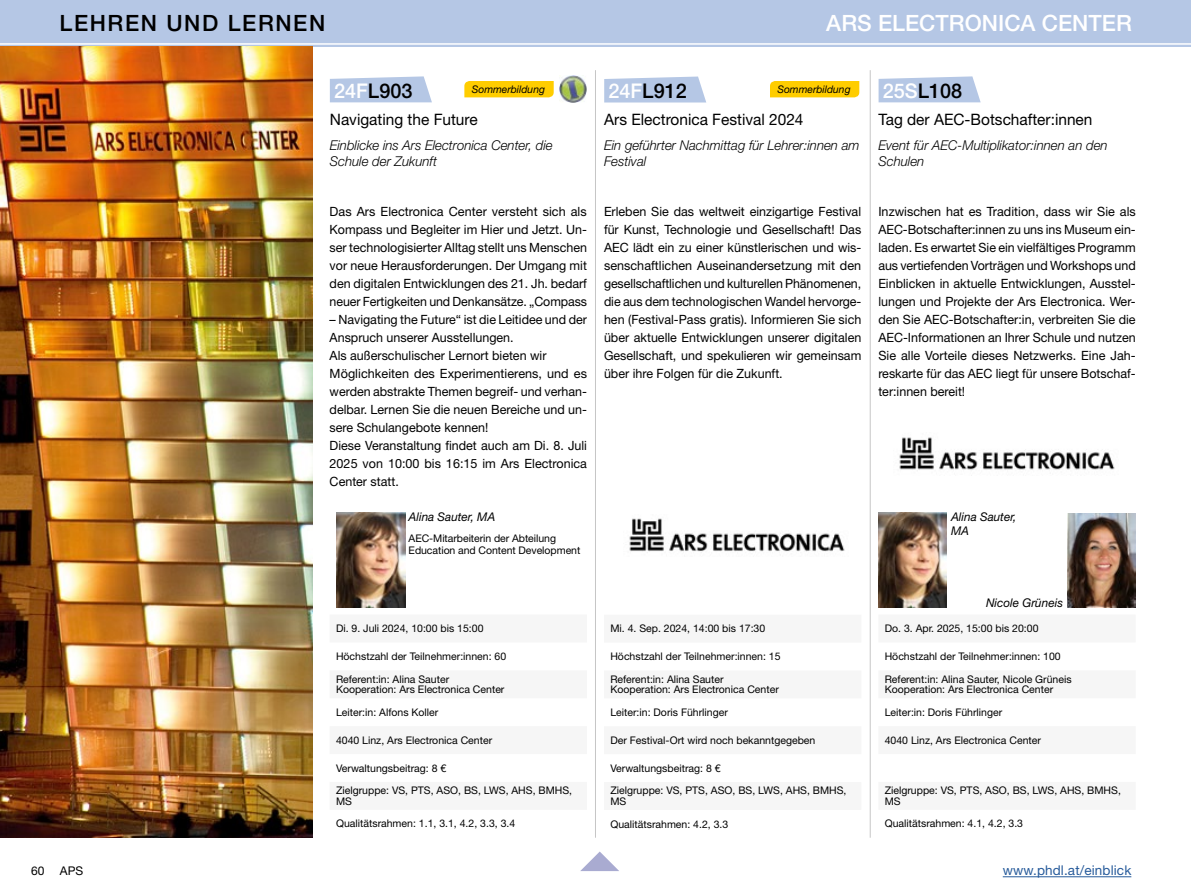
<style>
.page{position:relative;width:1191px;height:893px;background:#fff}
.page>*{position:absolute;margin:0;border:0;box-sizing:border-box;transform-origin:0 0}
.t1{font:500 22.5px "Helvetica Neue LT Std";color:#fff}
.t2{font:500 22.5px "Helvetica Neue LT Std";letter-spacing:.07em;color:#000}
.t3{font:500 20.25px "Helvetica Neue LT Std";color:#000}
.t4{font:15.75px "Helvetica Neue LT Std";color:#000}
.t5{font:italic 300 13.5px/16.5px "Helvetica Neue LT Std";color:#000}
.t6{font:13.5px "Helvetica Neue LT Std";letter-spacing:.01em;color:#275b9b}
.t7{font:12.75px/18px "Helvetica Neue LT Std";color:#000;text-align:justify}
.t8{font:italic 12px/13.5px "Helvetica Neue LT Std";color:#000}
.t9{font:12px "Helvetica Neue LT Std";color:#000}
.t10{font:10.5px/22.6px "Helvetica Neue LT Std";color:#000}
.t11{font:italic 10.5px "Helvetica Neue LT Std";color:#000}
.s1{color:#fff}
</style>
<div class="page">
<div style="left:0;top:0;width:1191px;height:47px;background:#b5c7e5"></div>
<hr style="left:0;top:43px;width:1191px;height:2px;background:#fff">
<img style="left:0;top:47px;width:313px;height:791px">
<svg style="left:330px;top:76px;width:102px;height:26px;background:#bccce7"></svg>
<img style="left:337px;top:513px;width:68px;height:94px">
<img style="left:559px;top:75px;width:28px;height:28px">
<img style="left:629px;top:518px;width:216px;height:35px">
<img style="left:899px;top:437px;width:216px;height:33px">
<svg style="left:604px;top:77px;width:102px;height:25px;background:#bacae6"></svg>
<svg style="left:878px;top:76px;width:102px;height:26px;background:#bccce7"></svg>
<img style="left:878px;top:513px;width:68px;height:94px">
<img style="left:1067px;top:513px;width:68px;height:94px">
<svg style="left:464px;top:81px;width:90px;height:16px"></svg>
<svg style="left:770px;top:81px;width:89px;height:16px"></svg>
<hr style="left:595px;top:70px;width:1px;height:768px;background:#c6c6c6">
<hr style="left:870px;top:70px;width:1px;height:768px;background:#c6c6c6">
<hr style="left:1002px;top:876px;width:129px;height:1px;background:#275b9b">
<svg style="left:580px;top:851px;width:39px;height:20px"></svg>
<h1 class="t2" style="left:60px;top:10px;width:267px">LEHREN UND LERNEN</h1>
<h1 class="t1" style="left:826px;top:10px;width:307px">ARS ELECTRONICA CENTER</h1>
<h2 class="t3" style="left:334px;top:79px;width:80px"><span class="s1">24F</span>L903</h2>
<p class="t4" style="left:330px;top:110px;width:149px">Navigating the Future</p>
<p class="t5" style="left:330px;top:136px;width:224px">Einblicke ins Ars Electronica Center, die<br>Schule der Zukunft</p>
<h2 class="t3" style="left:608px;top:79px;width:80px"><span class="s1">24F</span>L912</h2>
<p class="t4" style="left:604px;top:110px;width:201px">Ars Electronica Festival 2024</p>
<p class="t5" style="left:604px;top:137px;width:257px">Ein geführter Nachmittag für Lehrer:innen am<br>Festival</p>
<p class="t11" style="left:472px;top:83px;width:75px">Sommerbildung</p>
<p class="t11" style="left:777px;top:83px;width:75px">Sommerbildung</p>
<p class="t7" style="left:330px;top:202px;width:259px">Das Ars Electronica Center versteht sich als Kompass und Begleiter im Hier und Jetzt. Un&shy;ser technologisierter Alltag stellt uns Menschen vor neue Herausforderungen. Der Umgang mit den digitalen Entwicklungen des 21. Jh. bedarf neuer Fertigkeiten und Denkansätze. „Compass</p>
<p class="t7" style="left:330px;top:310px;width:259px;text-align:left">– Navigating the Future“ ist die Leitidee und der Anspruch unserer Ausstellungen.<br>Als außerschulischer Lernort bieten wir Möglichkeiten des Experimentierens, und es werden abstrakte Themen begreif- und verhan&shy;delbar. Lernen Sie die neuen Bereiche und un&shy;sere Schulangebote kennen!<br>Diese Veranstaltung findet auch am Di. 8. Juli 2025 von 10:00 bis 16:15 im Ars Electronica Center statt.</p>
<p class="t8" style="left:408px;top:510px;width:88px">Alina Sauter, MA</p>
<p class="t10" style="left:408px;top:532px;width:173px;line-height:12px">AEC-Mitarbeiterin der Abteilung<br>Education and Content Development</p>
<p class="t7" style="left:604px;top:202px;width:259px">Erleben Sie das weltweit einzigartige Festival für Kunst, Technologie und Gesellschaft! Das AEC lädt ein zu einer künstlerischen und wis&shy;senschaftlichen Auseinandersetzung mit den gesellschaftlichen und kulturellen Phänomenen, die aus dem technologischen Wandel hervorge&shy;hen (Festival-Pass gratis). Informieren Sie sich über aktuelle Entwicklungen unserer digitalen Gesellschaft, und spekulieren wir gemeinsam über ihre Folgen für die Zukunft.</p>
<p class="t10" style="left:336px;top:617px;width:149px">Di. 9. Juli 2024, 10:00 bis 15:00</p>
<p class="t10" style="left:336px;top:645px;width:172px">Höchstzahl der Teilnehmer:innen: 60<br>Referent:in: Alina Sauter</p>
<p class="t10" style="left:336px;top:678px;width:170px">Kooperation: Ars Electronica Center<br>Leiter:in: Alfons Koller</p>
<p class="t10" style="left:336px;top:729px;width:158px">4040 Linz, Ars Electronica Center</p>
<p class="t10" style="left:336px;top:756px;width:238px">Verwaltungsbeitrag: 8 €<br>Zielgruppe: VS, PTS, ASO, BS, LWS, AHS, BMHS,</p>
<p class="t10" style="left:336px;top:790px;width:181px">MS<br>Qualitätsrahmen: 1.1, 3.1, 4.2, 3.3, 3.4</p>
<p class="t10" style="left:610px;top:617px;width:156px">Mi. 4. Sep. 2024, 14:00 bis 17:30</p>
<p class="t10" style="left:610px;top:645px;width:172px">Höchstzahl der Teilnehmer:innen: 15<br>Referent:in: Alina Sauter</p>
<p class="t10" style="left:610px;top:678px;width:170px">Kooperation: Ars Electronica Center<br>Leiter:in: Doris Führlinger</p>
<p class="t10" style="left:610px;top:729px;width:206px">Der Festival-Ort wird noch bekanntgegeben</p>
<p class="t10" style="left:610px;top:757px;width:238px">Verwaltungsbeitrag: 8 €<br>Zielgruppe: VS, PTS, ASO, BS, LWS, AHS, BMHS,</p>
<p class="t10" style="left:610px;top:790px;width:119px">MS<br>Qualitätsrahmen: 4.2, 3.3</p>
<h2 class="t3" style="left:882px;top:79px;width:81px"><span class="s1">25S</span>L108</h2>
<p class="t4" style="left:878px;top:110px;width:215px">Tag der AEC-Botschafter:innen</p>
<p class="t5" style="left:878px;top:136px;width:231px">Event für AEC-Multiplikator:innen an den<br>Schulen</p>
<p class="t7" style="left:878px;top:202px;width:259px">Inzwischen hat es Tradition, dass wir Sie als AEC-Botschafter:innen zu uns ins Museum ein&shy;laden. Es erwartet Sie ein vielfältiges Programm aus vertiefenden Vorträgen und Workshops und Einblicken in aktuelle Entwicklungen, Ausstel&shy;lungen und Projekte der Ars Electronica. Wer&shy;den Sie AEC-Botschafter:in, verbreiten Sie die AEC-Informationen an Ihrer Schule und nutzen Sie alle Vorteile dieses Netzwerks. Eine Jah&shy;reskarte für das AEC liegt für unsere Botschaf&shy;ter:innen bereit!</p>
<p class="t8" style="left:951px;top:510px;width:67px">Alina Sauter,<br>MA</p>
<p class="t8" style="left:986px;top:596px;width:78px">Nicole Grüneis</p>
<p class="t10" style="left:884px;top:617px;width:155px">Do. 3. Apr. 2025, 15:00 bis 20:00</p>
<p class="t10" style="left:884px;top:645px;width:188px">Höchstzahl der Teilnehmer:innen: 100<br>Referent:in: Alina Sauter, Nicole Grüneis</p>
<p class="t10" style="left:884px;top:678px;width:170px">Kooperation: Ars Electronica Center<br>Leiter:in: Doris Führlinger</p>
<p class="t10" style="left:884px;top:729px;width:158px">4040 Linz, Ars Electronica Center</p>
<p class="t10" style="left:884px;top:785px;width:238px;line-height:10.5px">Zielgruppe: VS, PTS, ASO, BS, LWS, AHS, BMHS,<br>MS</p>
<p class="t10" style="left:884px;top:812px;width:140px">Qualitätsrahmen: 4.1, 4.2, 3.3</p>
<p class="t9" style="left:31px;top:864px;width:15px">60</p>
<p class="t9" style="left:60px;top:864px;width:25px">APS</p>
<p class="t6" style="left:1002px;top:862px;width:130px">www.phdl.at/einblick</p>
</div>
